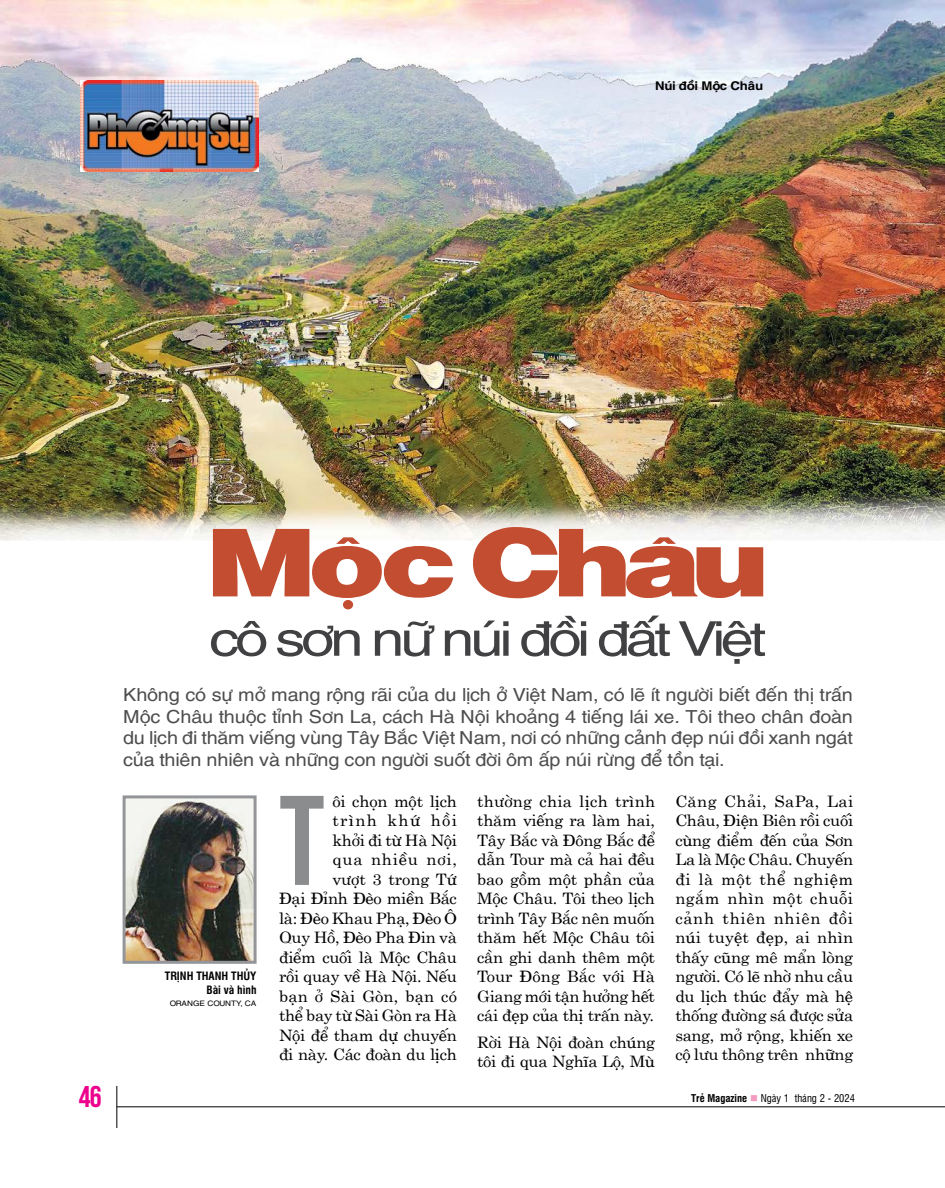
<style>
.page{position:relative;width:945px;height:1188px;background:#fff}
.page>*{position:absolute;margin:0;border:0;box-sizing:border-box;transform-origin:0 0}
.t1{font:127.2px "UTM Bebas";color:#8a8c8e}
.t2{font:48px "UTM Helve";letter-spacing:-.1em;color:#414042;scale:1.25 1}
.t3{font:30px "UTM Bebas";color:#ec008c}
.t4{font:18px/21.6px "UTM Helve";letter-spacing:-.035em;color:#4d4d4f;text-align:justify;scale:1.1 1}
.t5{font:15.75px/19.5px "Tre Centur Andy";letter-spacing:-.02em;color:#000;text-align:justify;scale:1.05 1}
.t6{font:700 12px "UTM Helve";letter-spacing:-.035em;color:#000;scale:1.1 1}
.t7{font:700 11.25px/13.5px "UTM Swiss Condensed";color:#000;text-align:right}
.t8{font:10.5px "UTM Swiss Condensed";color:#000}
.t9{font:7.5px "UTM Helve";letter-spacing:-.035em;color:#000;scale:1.1 1}
.s1{font-weight:700}
.s2{color:#f49ac2}
</style>
<div class="page">
<hr style="left:117px;top:1086px;width:1px;height:42px;background:#000">
<hr style="left:117px;top:1107px;width:828px;height:1px;background:#000">
<img style="left:0;top:0;width:945px;height:541px">
<img style="left:127px;top:799px;width:126px;height:161px">
<div style="left:123px;top:795px;width:134px;height:169px;border:3px solid #939598"></div>
<img style="left:81px;top:81px;width:178px;height:91px">
<div style="left:343px;top:600px;width:10px;height:9px;background:#c34d31;border-radius:50%"></div>
<svg style="left:213px;top:527px;width:550px;height:71px"></svg>
<p class="t6" style="left:655px;top:75px;width:100px">Núi đồi Mộc Châu</p>
<h2 class="t2" style="left:209px;top:601px;width:448px">cô sơn nữ núi đồi đất Việt</h2>
<p class="t4" style="left:123px;top:682px;width:666px">Không có sự mở mang rộng rãi của du lịch ở Việt Nam, có lẽ ít người biết đến thị trấn Mộc Châu thuộc tỉnh Sơn La, cách Hà Nội khoảng 4 tiếng lái xe. Tôi theo chân đoàn du lịch đi thăm viếng vùng Tây Bắc Việt Nam, nơi có những cảnh đẹp núi đồi xanh ngát của thiên nhiên và những con người suốt đời ôm ấp núi rừng để tồn tại.</p>
<p class="t5" style="left:477px;top:790px;width:171px">thường chia lịch trình thăm viếng ra làm hai, Tây Bắc và Đông Bắc để dẫn Tour mà cả hai đều bao gồm một phần của Mộc Châu. Tôi theo lịch trình Tây Bắc nên muốn thăm hết Mộc Châu tôi cần ghi danh thêm một Tour Đông Bắc với Hà Giang mới tận hưởng hết cái đẹp của thị trấn này.</p>
<p class="t5" style="left:477px;top:1030px;width:171px">Rời Hà Nội đoàn chúng tôi đi qua Nghĩa Lộ, Mù</p>
<p class="t5" style="left:675px;top:790px;width:171px">Căng Chải, SaPa, Lai Châu, Điện Biên rồi cuối cùng điểm đến của Sơn La là Mộc Châu. Chuyến đi là một thể nghiệm ngắm nhìn một chuỗi cảnh thiên nhiên đồi núi tuyệt đẹp, ai nhìn thấy cũng mê mẩn lòng người. Có lẽ nhờ nhu cầu du lịch thúc đẩy mà hệ thống đường sá được sửa sang, mở rộng, khiến xe cộ lưu thông trên những</p>
<p class="t5" style="left:279px;top:790px;width:171px;text-align:right">ôi chọn một lịch<br>trình khứ hồi<br>khởi đi từ Hà Nội<br>qua nhiều nơi,<br>vượt 3 trong Tứ<br>Đại Đỉnh Đèo miền Bắc là: Đèo Khau Phạ, Đèo Ô<br>Quy Hồ, Đèo Pha Đin và điểm cuối là Mộc Châu rồi quay về Hà Nội. Nếu bạn ở Sài Gòn, bạn có thể bay từ Sài Gòn ra Hà<br>Nội để tham dự chuyến đi này. Các đoàn du lịch</p>
<h1 class="t1" style="left:279px;top:749px;width:47px">T</h1>
<p class="t7" style="left:165px;top:968px;width:93px">TRỊNH THANH THỦY<br>Bài và hình</p>
<p class="t9" style="left:170px;top:998px;width:80px">ORANGE COUNTY, CA</p>
<h3 class="t3" style="left:79px;top:1075px;width:25px">46</h3>
<p class="t8" style="left:691px;top:1090px;width:165px"><span class="s1">Trẻ Magazine</span> <span class="s2">■</span> Ngày 1 tháng 2 - 2024</p>
</div>
